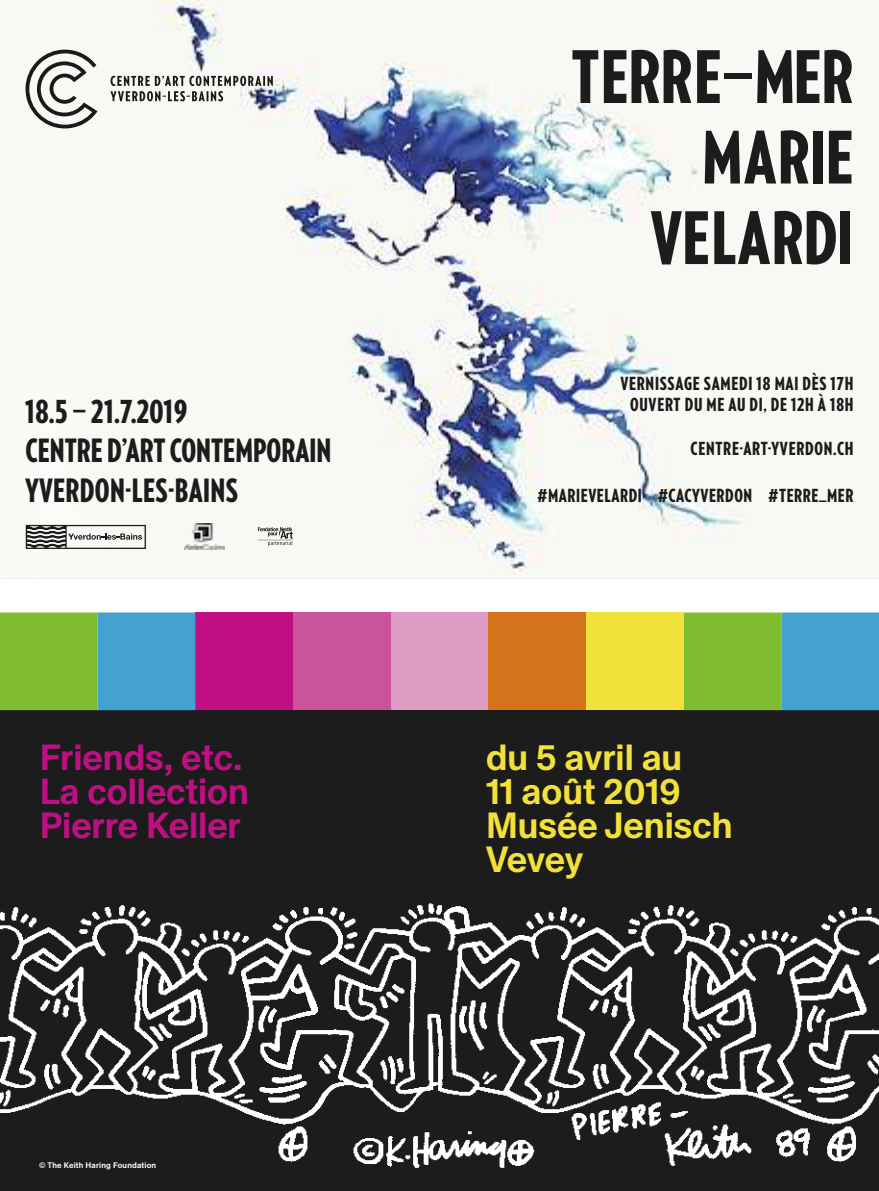
<style>
.page{position:relative;width:879px;height:1191px;background:#fff}
.page>*{position:absolute;margin:0;border:0;box-sizing:border-box;transform-origin:0 0}
.t1{font:900 72px/80.4px "Verlag Compressed";color:#1c1c1c;text-align:right}
.t2{font:700 36px/34px "Jenisch";color:#f2e03b}
.t3{font:700 36px/34px "Jenisch";color:#bf0f82}
.t4{font:900 32px/39.6px "Verlag Compressed";letter-spacing:.005em;color:#1c1c1c}
.t5{font:900 18px/21.6px "Verlag Compressed";letter-spacing:.04em;color:#1c1c1c;text-align:center}
.t6{font:700 8px "Jenisch";letter-spacing:.02em;color:#fff}
</style>
<div class="page">
<div style="left:0;top:710px;width:879px;height:481px;background:#1c1c1c"></div>
<img style="left:342px;top:903px;width:537px;height:265px">
<img style="left:0;top:905px;width:342px;height:258px">
<div style="left:781px;top:612px;width:98px;height:98px;background:#45a1d1"></div>
<svg style="left:0;top:612px;width:781px;height:98px;background:#9d8482"></svg>
<div style="left:586px;top:612px;width:97px;height:98px;background:#f2e03b"></div>
<div style="left:488px;top:612px;width:98px;height:98px;background:#d4731a"></div>
<img style="left:0;top:0;width:879px;height:578px">
<svg style="left:25px;top:50px;width:72px;height:78px"></svg>
<svg style="left:110px;top:76px;width:163px;height:25px"></svg>
<img style="left:26px;top:524px;width:121px;height:25px">
<img style="left:26px;top:525px;width:120px;height:24px">
<img style="left:67px;top:526px;width:77px;height:21px">
<img style="left:27px;top:526px;width:38px;height:21px">
<svg style="left:68px;top:533px;width:74px;height:7px"></svg>
<img style="left:184px;top:523px;width:40px;height:26px">
<svg style="left:258px;top:527px;width:35px;height:19px"></svg>
<h3 class="t4" style="left:26px;top:390px;width:307px">18.5 — 21.7.2019<br>CENTRE D’ARTCONTEMPORAIN<br>YVERDON-LES-BAINS</h3>
<h1 class="t1" style="left:571px;top:34px;width:283px">TERRE—MER<br>MARIE<br>VELARDI</h1>
<p class="t5" style="left:620px;top:372px;width:235px">VERNISSAGE SAMEDI 18 MAI DÈS 17H<br>OUVERT DU ME AU DI, DE 12H À 18H</p>
<p class="t5" style="left:690px;top:437px;width:164px">CENTRE-ART-YVERDON.CH</p>
<p class="t5" style="left:537px;top:484px;width:318px">#MARIEVELARDI #CACYVERDON #TERRE_MER</p>
<h2 class="t3" style="left:40px;top:739px;width:211px">Friends, etc.<br>La collection<br>Pierre Keller</h2>
<h2 class="t2" style="left:486px;top:739px;width:248px">du 5 avril au<br>11 août 2019<br>Musée Jenisch<br>Vevey</h2>
<p class="t6" style="left:39px;top:1159px;width:118px">© The Keith Haring Foundation</p>
</div>
